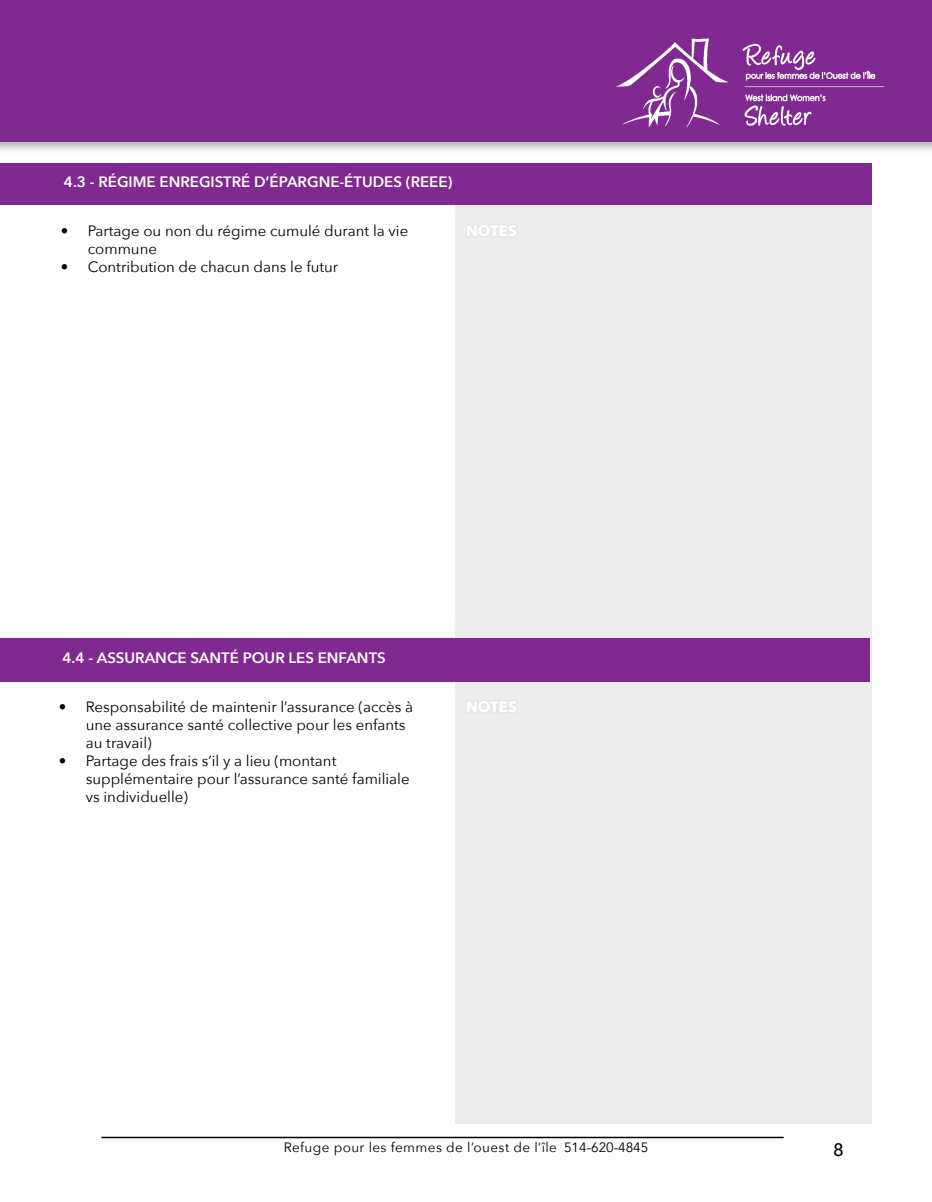
<style>
.page{position:relative;width:932px;height:1202px;background:#fff}
.page>*{position:absolute;margin:0;border:0;box-sizing:border-box;transform-origin:0 0}
.t1{font:500 18px "Avenir Next";color:#000}
.t2{font:15px/18px "Avenir Next";color:#000}
.t3{font:600 15px "Avenir Next";color:#fff}
.t4{font:13.5px "Avenir Next";letter-spacing:.03em;color:#000}
.s1{font-family:"Avenir"}
</style>
<div class="page">
<hr style="left:101px;top:1136px;width:682px;height:2px;background:#000">
<div style="left:455px;top:163px;width:416px;height:960px;background:#ededed"></div>
<div style="left:0;top:0;width:932px;height:155px;background:#000;opacity:.3"></div>
<div style="left:0;top:0;width:932px;height:142px;background:#802990"></div>
<img style="left:616px;top:38px;width:112px;height:90px">
<img style="left:742px;top:43px;width:141px;height:83px">
<div style="left:0;top:163px;width:871px;height:42px;background:#802990"></div>
<div style="left:0;top:638px;width:869px;height:44px;background:#802990"></div>
<p class="t3" style="left:64px;top:169px;width:390px">4.3 - RÉGIME ENREGISTRÉ D’ÉPARGNE-ÉTUDES (REEE)</p>
<p class="t2" style="left:88px;top:221px;width:322px;text-indent:-27px">• Partage ou non du régime cumulé durant la vie commune</p>
<p class="t2" style="left:61px;top:257px;width:279px">• Contribution de chacun dans le futur</p>
<p class="t3" style="left:62px;top:644px;width:325px">4.4 - ASSURANCE SANTÉ POUR LES ENFANTS</p>
<p class="t2" style="left:86px;top:697px;width:329px;text-indent:-27px">• Responsabilité de maintenir l’assurance (accès à une assurance santé collective pour les enfants au travail)</p>
<p class="t2" style="left:86px;top:751px;width:325px;text-indent:-27px">• Partage des frais s’il y a lieu (montant supplémentaire pour l’assurance santé familiale vs individuelle)</p>
<p class="t4" style="left:284px;top:1135px;width:366px">Refuge pour les femmes de l’ouest de l’île <span class="s1">514-620-4845</span></p>
<p class="t1" style="left:833px;top:1133px;width:12px">8</p>
</div>
